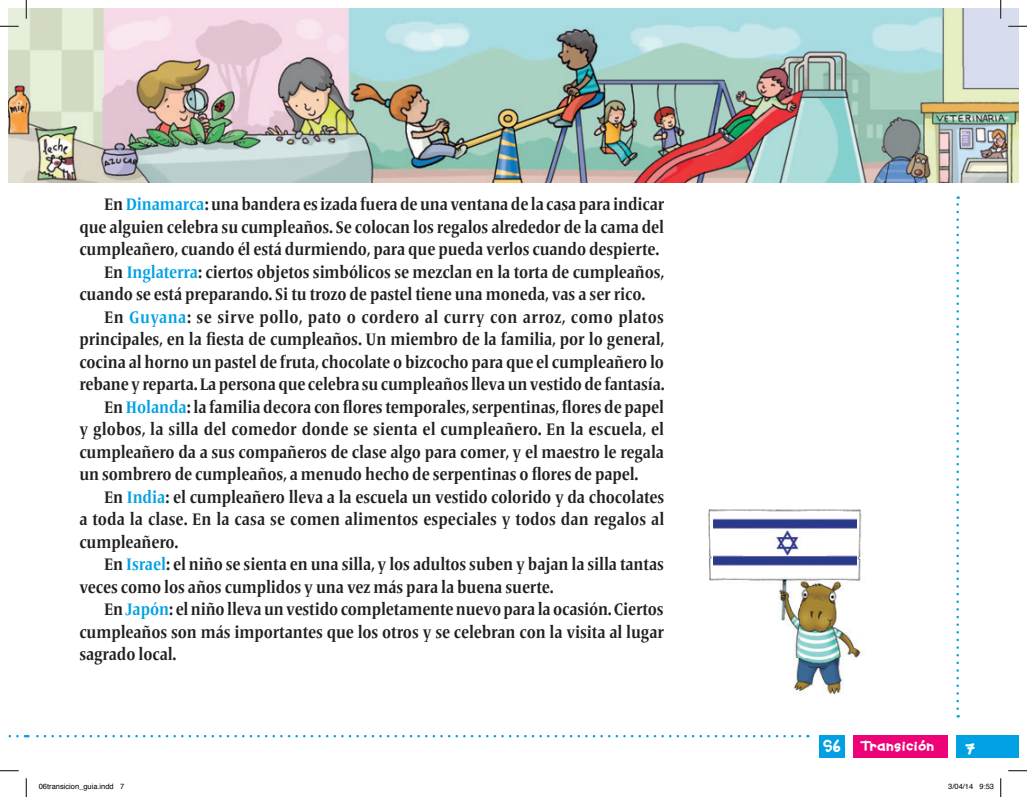
<style>
.page{position:relative;width:1027px;height:797px;background:#fff}
.page>*{position:absolute;margin:0;border:0;box-sizing:border-box;transform-origin:0 0}
.t1{font:700 condensed 17.5px "Frutiger Serif LT Pro";letter-spacing:-.005em;color:#231f20}
.t2{font:700 condensed 17.5px "Frutiger Serif LT Pro";letter-spacing:.025em;color:#231f20}
.t3{font:800 17.5px "Soupbone OT";color:#fff}
.t4{font:800 15px "Soupbone OT";letter-spacing:.02em;color:#fff;scale:1.1 1}
.t5{font:7.5px "Helvetica";color:#000}
.s1{color:#00a1e3}
.s2{font-size:17.5px}
</style>
<div class="page">
<img style="left:9px;top:9px;width:1009px;height:173px">
<img style="left:708px;top:509px;width:154px;height:186px">
<img style="left:713px;top:515px;width:143px;height:56px">
<img style="left:743px;top:529px;width:83px;height:26px">
<div style="left:853px;top:735px;width:95px;height:22px;background:#ed0277"></div>
<div style="left:956px;top:735px;width:62px;height:22px;background:#00a1e3"></div>
<div style="left:819px;top:735px;width:25px;height:22px;background:#00a1e3"></div>
<svg style="left:956px;top:196px;width:3px;height:512px"></svg>
<svg style="left:25px;top:735px;width:775px;height:2px"></svg>
<svg style="left:0;top:25px;width:19px;height:2px"></svg>
<svg style="left:1008px;top:25px;width:19px;height:2px"></svg>
<svg style="left:0;top:770px;width:19px;height:1px"></svg>
<svg style="left:1008px;top:770px;width:19px;height:1px"></svg>
<svg style="left:25px;top:0;width:2px;height:19px"></svg>
<svg style="left:25px;top:778px;width:2px;height:19px"></svg>
<svg style="left:1000px;top:0;width:1px;height:19px"></svg>
<svg style="left:1000px;top:778px;width:1px;height:19px"></svg>
<p class="t1" style="left:104px;top:194px;width:561px">En <span class="s1">Dinamarca</span>: una bandera es izada fuera de una ventana de la casa para indicar</p>
<p class="t1" style="left:79px;top:216px;width:586px">que alguien celebra su cumpleaños. Se colocan los regalos alrededor de la cama del</p>
<p class="t1" style="left:79px;top:239px;width:581px">cumpleañero, cuando él está durmiendo, para que pueda verlos cuando despierte.</p>
<p class="t1" style="left:104px;top:261px;width:562px">En <span class="s1">Inglaterra</span>: ciertos objetos simbólicos se mezclan en la torta de cumpleaños,</p>
<p class="t1" style="left:79px;top:284px;width:567px">cuando se está preparando. Si tu trozo de pastel tiene una moneda, vas a ser rico.</p>
<p class="t2" style="left:104px;top:306px;width:561px">En <span class="s1">Guyana</span>: se sirve pollo, pato o cordero al curry con arroz, como platos</p>
<p class="t1" style="left:79px;top:329px;width:587px">principales, en la fiesta de cumpleaños. Un miembro de la familia, por lo general,</p>
<p class="t1" style="left:79px;top:351px;width:586px">cocina al horno un pastel de fruta, chocolate o bizcocho para que el cumpleañero lo</p>
<p class="t1" style="left:79px;top:374px;width:587px">rebane y reparta. La persona que celebra su cumpleaños lleva un vestido de fantasía.</p>
<p class="t1" style="left:104px;top:396px;width:561px">En <span class="s1">Holanda</span>: la familia decora con flores temporales, serpentinas, flores de papel</p>
<p class="t1" style="left:79px;top:419px;width:586px">y globos, la silla del comedor donde se sienta el cumpleañero. En la escuela, el</p>
<p class="t1" style="left:79px;top:441px;width:586px">cumpleañero da a sus compañeros de clase algo para comer, y el maestro le regala</p>
<p class="t1" style="left:79px;top:464px;width:561px">un sombrero de cumpleaños, a menudo hecho de serpentinas o flores de papel.</p>
<p class="t1" style="left:104px;top:486px;width:561px">En <span class="s1">India</span>: el cumpleañero lleva a la escuela un vestido colorido y da chocolates</p>
<p class="t1" style="left:79px;top:509px;width:586px">a toda la clase. En la casa se comen alimentos especiales y todos dan regalos al</p>
<p class="t1" style="left:79px;top:531px;width:101px">cumpleañero.</p>
<p class="t1" style="left:104px;top:554px;width:561px">En <span class="s1">Israel</span>: el niño se sienta en una silla, y los adultos suben y bajan la silla tantas</p>
<p class="t1" style="left:79px;top:576px;width:476px">veces como los años cumplidos y una vez más para la buena suerte.</p>
<p class="t1" style="left:104px;top:599px;width:561px">En <span class="s1">Japón</span>: el niño lleva un vestido completamente nuevo para la ocasión. Ciertos</p>
<p class="t1" style="left:79px;top:621px;width:586px">cumpleaños son más importantes que los otros y se celebran con la visita al lugar</p>
<p class="t1" style="left:79px;top:644px;width:99px">sagrado local.</p>
<p class="t4" style="left:823px;top:737px;width:103px"><span class="s2">S6</span> Transición</p>
<p class="t3" style="left:965px;top:737px;width:12px">7</p>
<p class="t5" style="left:39px;top:781px;width:87px">06transicion_guia.indd 7</p>
<p class="t5" style="left:948px;top:781px;width:47px">3/04/14 9:53</p>
</div>
